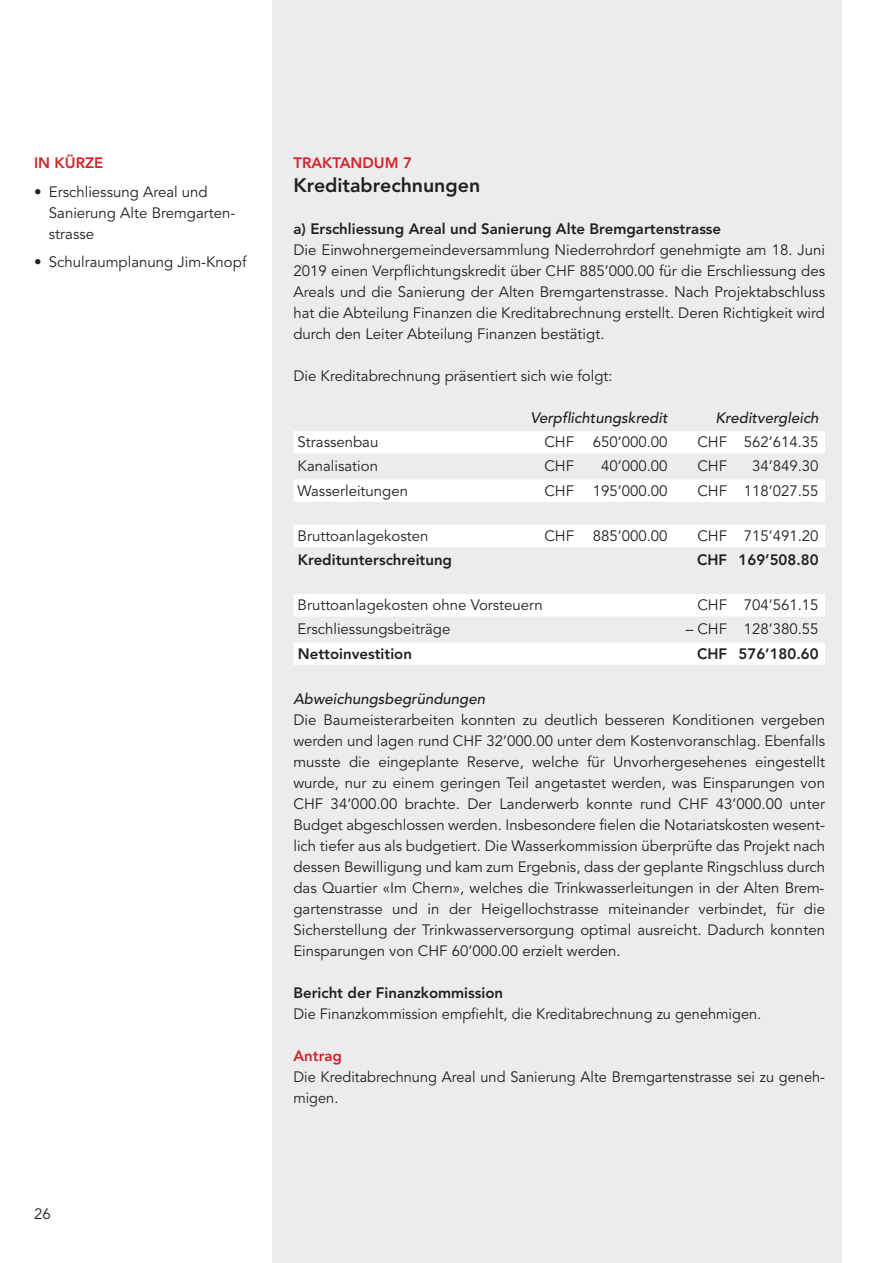
<style>
.page{position:relative;width:893px;height:1263px;background:#fff}
.page>*{position:absolute;margin:0;border:0;box-sizing:border-box;transform-origin:0 0}
.t1{font:800 19.5px "Avenir";color:#231f20}
.t2{font:15px/21px "Avenir";color:#231f20;text-align:justify}
.t3{font:800 15px "Avenir";color:#231f20}
.t4{font:italic 500 15px "Avenir";color:#231f20}
.t5{font:800 15px "Avenir";color:#d1232a}
</style>
<div class="page">
<div style="left:272px;top:0;width:570px;height:1263px;background:#ececee"></div>
<div style="left:293px;top:431px;width:532px;height:23px;background:#fff"></div>
<div style="left:293px;top:479px;width:532px;height:23px;background:#fff"></div>
<div style="left:293px;top:525px;width:532px;height:22px;background:#fff"></div>
<div style="left:293px;top:594px;width:532px;height:22px;background:#fff"></div>
<div style="left:293px;top:642px;width:532px;height:23px;background:#fff"></div>
<p class="t5" style="left:34px;top:151px;width:71px">IN KÜRZE</p>
<p class="t2" style="left:49px;top:182px;width:188px;text-align:left;text-indent:-15px">• Erschliessung Areal und<br>Sanierung Alte Bremgarten&shy;strasse</p>
<p class="t2" style="left:34px;top:251px;width:214px">• Schulraumplanung Jim-Knopf</p>
<p class="t2" style="left:34px;top:1204px;width:18px">26</p>
<p class="t5" style="left:293px;top:151px;width:120px">TRAKTANDUM 7</p>
<h1 class="t1" style="left:293px;top:170px;width:188px">Kreditabrechnungen</h1>
<p class="t3" style="left:293px;top:217px;width:429px">a) Erschliessung Areal und Sanierung Alte Bremgartenstrasse</p>
<p class="t2" style="left:293px;top:240px;width:533px">Die Einwohnergemeindeversammlung Niederrohrdorf genehmigte am 18. Juni 2019 einen Verpflichtungskredit über CHF 885’000.00 für die Erschliessung des Areals und die Sanierung der Alten Bremgartenstrasse. Nach Projektabschluss hat die Abteilung Finanzen die Kreditabrechnung erstellt. Deren Richtigkeit wird durch den Leiter Abteilung Finanzen bestätigt.</p>
<p class="t2" style="left:293px;top:366px;width:321px">Die Kreditabrechnung präsentiert sich wie folgt:</p>
<p class="t4" style="left:530px;top:412px;width:139px">Verpflichtungskredit</p>
<p class="t4" style="left:715px;top:412px;width:105px">Kreditvergleich</p>
<p class="t2" style="left:298px;top:432px;width:82px">Strassenbau</p>
<p class="t2" style="left:544px;top:432px;width:31px">CHF</p>
<p class="t2" style="left:593px;top:432px;width:76px">650’000.00</p>
<p class="t2" style="left:697px;top:432px;width:123px">CHF 562’614.35</p>
<p class="t2" style="left:298px;top:456px;width:82px">Kanalisation</p>
<p class="t2" style="left:544px;top:456px;width:31px">CHF</p>
<p class="t2" style="left:601px;top:456px;width:68px">40’000.00</p>
<p class="t2" style="left:697px;top:456px;width:31px">CHF</p>
<p class="t2" style="left:752px;top:456px;width:68px">34’849.30</p>
<p class="t2" style="left:298px;top:480px;width:112px">Wasserleitungen</p>
<p class="t2" style="left:544px;top:480px;width:31px">CHF</p>
<p class="t2" style="left:593px;top:480px;width:76px">195’000.00</p>
<p class="t2" style="left:697px;top:480px;width:123px">CHF 118’027.55</p>
<p class="t2" style="left:298px;top:525px;width:132px">Bruttoanlagekosten</p>
<p class="t2" style="left:544px;top:525px;width:31px">CHF</p>
<p class="t2" style="left:593px;top:525px;width:76px">885’000.00</p>
<p class="t2" style="left:697px;top:525px;width:123px">CHF 715’491.20</p>
<p class="t3" style="left:298px;top:548px;width:156px">Kreditunterschreitung</p>
<p class="t3" style="left:697px;top:548px;width:123px">CHF 169’508.80</p>
<p class="t2" style="left:298px;top:595px;width:247px">Bruttoanlagekosten ohne Vorsteuern</p>
<p class="t2" style="left:697px;top:595px;width:123px">CHF 704’561.15</p>
<p class="t2" style="left:298px;top:619px;width:154px">Erschliessungsbeiträge</p>
<p class="t2" style="left:686px;top:619px;width:134px">– CHF 128’380.55</p>
<p class="t3" style="left:298px;top:642px;width:116px">Nettoinvestition</p>
<p class="t3" style="left:697px;top:642px;width:123px">CHF 576’180.60</p>
<p class="t4" style="left:293px;top:692px;width:193px">Abweichungsbegründungen</p>
<p class="t2" style="left:293px;top:709px;width:533px">Die Baumeisterarbeiten konnten zu deutlich besseren Konditionen vergeben werden und lagen rund CHF 32’000.00 unter dem Kostenvoranschlag. Ebenfalls musste die eingeplante Reserve, welche für Unvorhergesehenes eingestellt wurde, nur zu einem geringen Teil angetastet werden, was Einsparungen von CHF 34’000.00 brachte. Der Landerwerb konnte rund CHF 43’000.00 unter Budget abgeschlossen werden. Insbesondere fielen die Notariatskosten wesent&shy;lich tiefer aus als budgetiert. Die Wasserkommission überprüfte das Projekt nach dessen Bewilligung und kam zum Ergebnis, dass der geplante Ringschluss durch das Quartier «Im Chern», welches die Trinkwasserleitungen in der Alten Brem&shy;gartenstrasse und in der Heigellochstrasse miteinander verbindet, für die Sicherstellung der Trinkwasserversorgung optimal ausreicht. Dadurch konnten Einsparungen von CHF 60’000.00 erzielt werden.</p>
<p class="t3" style="left:293px;top:981px;width:211px">Bericht der Finanzkommission</p>
<p class="t2" style="left:293px;top:1003px;width:469px">Die Finanzkommission empfiehlt, die Kreditabrechnung zu genehmigen.</p>
<p class="t5" style="left:293px;top:1044px;width:50px">Antrag</p>
<p class="t2" style="left:293px;top:1066px;width:533px">Die Kreditabrechnung Areal und Sanierung Alte Bremgartenstrasse sei zu geneh&shy;migen.</p>
</div>
